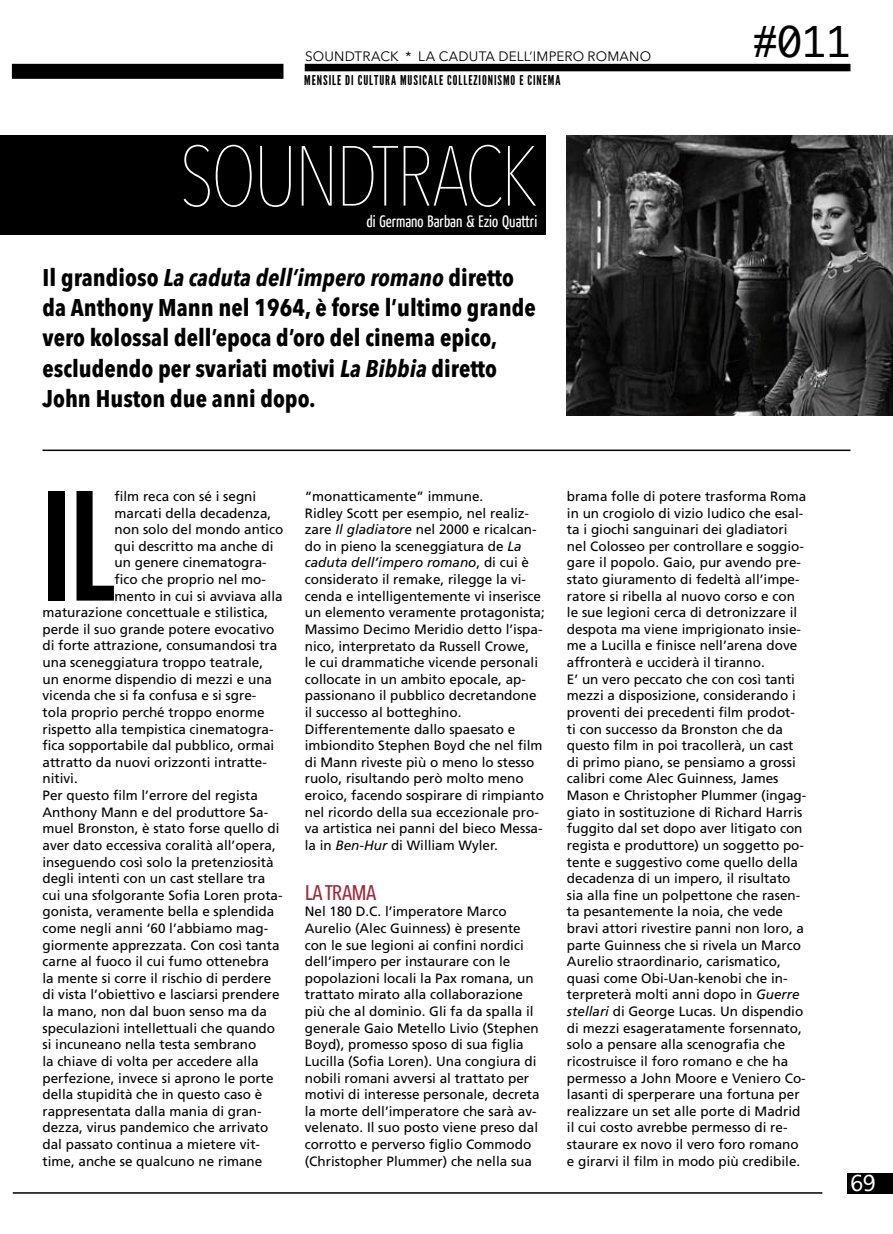
<style>
.page{position:relative;width:893px;height:1234px;background:#fff}
.page>*{position:absolute;margin:0;border:0;box-sizing:border-box;transform-origin:0 0}
.t1{font:149.1px "League Gothic";color:#000}
.t2{font:200 condensed 84px "Avenir Next LT Pro";letter-spacing:-.04em;color:#fff}
.t3{font:40.5px "Monaco";color:#000}
.t4{font:700 condensed 24px/30px "Avenir Next LT Pro";color:#000}
.t5{font:500 condensed 21px "Avenir Next LT Pro";letter-spacing:-.035em;color:#9d2b3b}
.t6{font:21px "Monaco";color:#fff}
.t7{font:16.5px "Yanone Kaffeesatz";color:#fff}
.t8{font:13.5px/16.6px "Frutiger";color:#000}
.t9{font:13.5px "League Gothic";letter-spacing:.07em;color:#000}
.t10{font:13.5px "Avenir Next LT Pro";letter-spacing:.015em;color:#000}
.s1{font-style:italic}
</style>
<div class="page">
<hr style="left:13px;top:1191px;width:809px;height:2px;background:#000">
<div style="left:847px;top:1172px;width:45px;height:21px;background:#000"></div>
<div style="left:0;top:135px;width:546px;height:100px;background:#000"></div>
<div style="left:12px;top:64px;width:271px;height:15px;background:#000"></div>
<div style="left:305px;top:64px;width:545px;height:7px;background:#000"></div>
<hr style="left:43px;top:449px;width:807px;height:2px;background:#000">
<img style="left:567px;top:135px;width:325px;height:280px">
<p class="t10" style="left:305px;top:48px;width:348px">SOUNDTRACK * LA CADUTA DELL’IMPERO ROMANO</p>
<p class="t9" style="left:304px;top:72px;width:258px">MENSILE DI CULTURA MUSICALE COLLEZIONISMO E CINEMA</p>
<h2 class="t2" style="left:179px;top:126px;width:360px">SOUNDTRACK</h2>
<p class="t7" style="left:366px;top:210px;width:172px">di Germano Barban &amp; Ezio Quattri</p>
<h3 class="t4" style="left:43px;top:263px;width:495px">Il grandioso <span class="s1">La caduta dell’impero romano</span> diretto da Anthony Mann nel 1964, è forse l’ultimo grande vero kolossal dell’epoca d’oro del cinema epico, escludendo per svariati motivi <span class="s1">La Bibbia</span> diretto John Huston due anni dopo.</h3>
<h3 class="t3" style="left:753px;top:16px;width:99px">#011</h3>
<h1 class="t1" style="left:43px;top:458px;width:73px">IL</h1>
<p class="t8" style="left:115px;top:487px;width:143px">film reca con sé i segni</p>
<p class="t8" style="left:115px;top:504px;width:158px">marcati della decadenza,</p>
<p class="t8" style="left:115px;top:521px;width:170px">non solo del mondo antico</p>
<p class="t8" style="left:115px;top:537px;width:161px">qui descritto ma anche di</p>
<p class="t8" style="left:115px;top:554px;width:154px">un genere cinematogra-</p>
<p class="t8" style="left:115px;top:570px;width:153px">fico che proprio nel mo-</p>
<p class="t8" style="left:115px;top:587px;width:170px">mento in cui si avviava alla</p>
<p class="t8" style="left:43px;top:604px;width:227px">maturazione concettuale e stilistica,</p>
<p class="t8" style="left:43px;top:620px;width:233px">perde il suo grande potere evocativo</p>
<p class="t8" style="left:43px;top:637px;width:236px">di forte attrazione, consumandosi tra</p>
<p class="t8" style="left:43px;top:653px;width:222px">una sceneggiatura troppo teatrale,</p>
<p class="t8" style="left:43px;top:670px;width:231px">un enorme dispendio di mezzi e una</p>
<p class="t8" style="left:43px;top:687px;width:215px">vicenda che si fa confusa e si sgre-</p>
<p class="t8" style="left:43px;top:703px;width:224px">tola proprio perché troppo enorme</p>
<p class="t8" style="left:43px;top:720px;width:233px">rispetto alla tempistica cinematogra-</p>
<p class="t8" style="left:43px;top:736px;width:233px">fica sopportabile dal pubblico, ormai</p>
<p class="t8" style="left:43px;top:753px;width:226px">attratto da nuovi orizzonti intratte-</p>
<p class="t8" style="left:43px;top:770px;width:37px">nitivi.</p>
<p class="t8" style="left:43px;top:786px;width:217px">Per questo film l’errore del regista</p>
<p class="t8" style="left:43px;top:803px;width:227px">Anthony Mann e del produttore Sa-</p>
<p class="t8" style="left:43px;top:820px;width:239px">muel Bronston, è stato forse quello di</p>
<p class="t8" style="left:43px;top:836px;width:235px">aver dato eccessiva coralità all’opera,</p>
<p class="t8" style="left:43px;top:853px;width:233px">inseguendo così solo la pretenziosità</p>
<p class="t8" style="left:43px;top:869px;width:224px">degli intenti con un cast stellare tra</p>
<p class="t8" style="left:43px;top:886px;width:242px">cui una sfolgorante Sofia Loren prota-</p>
<p class="t8" style="left:43px;top:903px;width:233px">gonista, veramente bella e splendida</p>
<p class="t8" style="left:43px;top:919px;width:227px">come negli anni ‘60 l’abbiamo mag-</p>
<p class="t8" style="left:43px;top:936px;width:239px">giormente apprezzata. Con così tanta</p>
<p class="t8" style="left:43px;top:952px;width:228px">carne al fuoco il cui fumo ottenebra</p>
<p class="t8" style="left:43px;top:969px;width:230px">la mente si corre il rischio di perdere</p>
<p class="t8" style="left:43px;top:986px;width:239px">di vista l’obiettivo e lasciarsi prendere</p>
<p class="t8" style="left:43px;top:1002px;width:226px">la mano, non dal buon senso ma da</p>
<p class="t8" style="left:43px;top:1019px;width:234px">speculazioni intellettuali che quando</p>
<p class="t8" style="left:43px;top:1035px;width:215px">si incuneano nella testa sembrano</p>
<p class="t8" style="left:43px;top:1052px;width:218px">la chiave di volta per accedere alla</p>
<p class="t8" style="left:43px;top:1069px;width:233px">perfezione, invece si aprono le porte</p>
<p class="t8" style="left:43px;top:1085px;width:221px">della stupidità che in questo caso è</p>
<p class="t8" style="left:43px;top:1102px;width:221px">rappresentata dalla mania di gran-</p>
<p class="t8" style="left:43px;top:1118px;width:227px">dezza, virus pandemico che arrivato</p>
<p class="t8" style="left:43px;top:1135px;width:219px">dal passato continua a mietere vit-</p>
<p class="t8" style="left:43px;top:1152px;width:221px">time, anche se qualcuno ne rimane</p>
<p class="t8" style="left:305px;top:487px;width:242px">“monatticamente” immune.<br>Ridley Scott per esempio, nel realiz&shy;zare <span class="s1">Il gladiatore</span> nel 2000 e ricalcan&shy;do in pieno la sceneggiatura de <span class="s1">La caduta dell’impero romano</span>, di cui è considerato il remake, rilegge la vi&shy;cenda e intelligentemente vi inserisce un elemento veramente protagonista; Massimo Decimo Meridio detto l’ispa&shy;nico, interpretato da Russell Crowe,<br>le cui drammatiche vicende personali collocate in un ambito epocale, ap&shy;passionano il pubblico decretandone il successo al botteghino.<br>Differentemente dallo spaesato e imbiondito Stephen Boyd che nel film di Mann riveste più o meno lo stesso ruolo, risultando però molto meno eroico, facendo sospirare di rimpianto nel ricordo della sua eccezionale pro&shy;va artistica nei panni del bieco Messa&shy;la in <span class="s1">Ben-Hur</span> di William Wyler.</p>
<h3 class="t5" style="left:305px;top:879px;width:73px">LA TRAMA</h3>
<p class="t8" style="left:305px;top:903px;width:236px">Nel 180 D.C. l’imperatore Marco Aurelio (Alec Guinness) è presente con le sue legioni ai confini nordici dell’impero per instaurare con le popolazioni locali la Pax romana, un trattato mirato alla collaborazione più che al dominio. Gli fa da spalla il generale Gaio Metello Livio (Stephen Boyd), promesso sposo di sua figlia Lucilla (Sofia Loren). Una congiura di nobili romani avversi al trattato per motivi di interesse personale, decreta la morte dell’imperatore che sarà av&shy;velenato. Il suo posto viene preso dal corrotto e perverso figlio Commodo (Christopher Plummer) che nella sua</p>
<p class="t8" style="left:567px;top:487px;width:241px">brama folle di potere trasforma Roma in un crogiolo di vizio ludico che esal&shy;ta i giochi sanguinari dei gladiatori nel Colosseo per controllare e soggio&shy;gare il popolo. Gaio, pur avendo pre&shy;stato giuramento di fedeltà all’impe&shy;ratore si ribella al nuovo corso e con le sue legioni cerca di detronizzare il despota ma viene imprigionato insie&shy;me a Lucilla e finisce nell’arena dove affronterà e ucciderà il tiranno.<br>E’ un vero peccato che con così tanti mezzi a disposizione, considerando i proventi dei precedenti film prodot&shy;ti con successo da Bronston che da questo film in poi tracollerà, un cast di primo piano, se pensiamo a grossi calibri come Alec Guinness, James Mason e Christopher Plummer (ingag&shy;giato in sostituzione di Richard Harris fuggito dal set dopo aver litigato con regista e produttore) un soggetto po&shy;tente e suggestivo come quello della decadenza di un impero, il risultato sia alla fine un polpettone che rasen&shy;ta pesantemente la noia, che vede bravi attori rivestire panni non loro, a parte Guinness che si rivela un Marco Aurelio straordinario, carismatico, quasi come Obi-Uan-kenobi che in&shy;terpreterà molti anni dopo in <span class="s1">Guerre stellari</span> di George Lucas. Un dispendio di mezzi esageratamente forsennato, solo a pensare alla scenografia che ricostruisce il foro romano e che ha permesso a John Moore e Veniero Co&shy;lasanti di sperperare una fortuna per realizzare un set alle porte di Madrid il cui costo avrebbe permesso di re&shy;staurare ex novo il vero foro romano e girarvi il film in modo più credibile.</p>
<h3 class="t6" style="left:850px;top:1170px;width:27px">69</h3>
</div>
